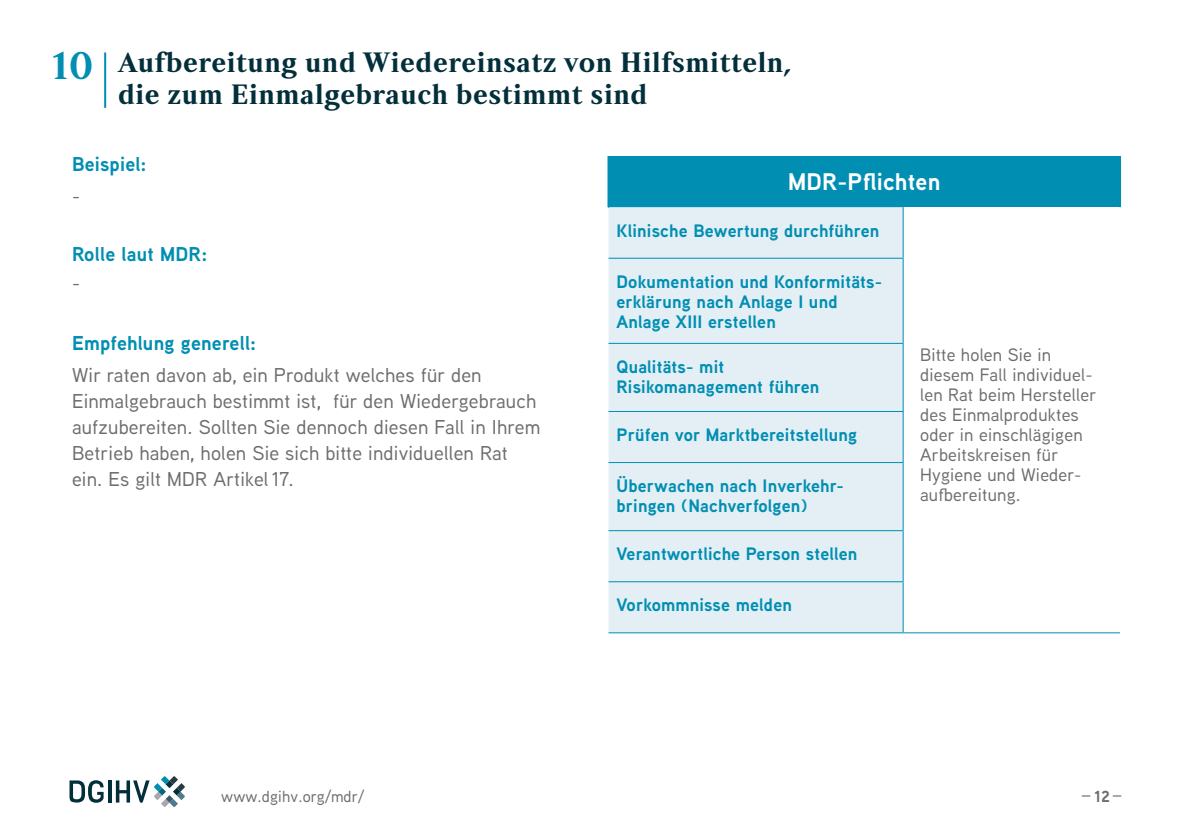
<style>
.page{position:relative;width:1191px;height:840px;background:#fff}
.page>*{position:absolute;margin:0;border:0;box-sizing:border-box;transform-origin:0 0}
.t1{font:700 40px "Strato Pro";color:#008eb2}
.t2{font:700 28px/32px "Strato Pro";letter-spacing:.02em;color:#032f3a}
.t3{font:700 24px "Aaux Next";letter-spacing:.01em;color:#fff}
.t4{font:500 20px/26px "Aaux Next";letter-spacing:.01em;color:#6c6d70}
.t5{font:700 20px "Aaux Next";letter-spacing:.01em;color:#008eb2}
.t6{font:700 18px/20px "Aaux Next";letter-spacing:.01em;color:#008eb2}
.t7{font:500 18px/20px "Aaux Next";letter-spacing:.01em;color:#6c6d70}
.t8{font:500 16px "Aaux Next";letter-spacing:.01em;color:#6c6d70}
.t9{font:700 16px "Aaux Next";color:#6c6d70}
</style>
<div class="page">
<svg style="left:69px;top:780px;width:35px;height:22px"></svg>
<hr style="left:108px;top:780px;width:3px;height:22px;background:#032f3a">
<svg style="left:116px;top:776px;width:69px;height:30px"></svg>
<div style="left:608px;top:156px;width:512px;height:51px;background:#008eb2"></div>
<div style="left:608px;top:207px;width:294px;height:425px;background:#e3eff5"></div>
<hr style="left:607px;top:156px;width:2px;height:51px;background:#008eb2">
<hr style="left:1119px;top:156px;width:2px;height:51px;background:#008eb2">
<hr style="left:902px;top:207px;width:1px;height:50px;background:#008eb2">
<hr style="left:608px;top:257px;width:295px;height:1px;background:#008eb2">
<hr style="left:902px;top:258px;width:1px;height:84px;background:#008eb2">
<hr style="left:608px;top:342px;width:295px;height:1px;background:#008eb2">
<hr style="left:902px;top:343px;width:1px;height:68px;background:#008eb2">
<hr style="left:608px;top:411px;width:295px;height:1px;background:#008eb2">
<hr style="left:902px;top:412px;width:1px;height:50px;background:#008eb2">
<hr style="left:608px;top:462px;width:295px;height:1px;background:#008eb2">
<hr style="left:902px;top:463px;width:1px;height:67px;background:#008eb2">
<hr style="left:608px;top:530px;width:295px;height:1px;background:#008eb2">
<hr style="left:902px;top:531px;width:1px;height:50px;background:#008eb2">
<hr style="left:608px;top:581px;width:295px;height:1px;background:#008eb2">
<hr style="left:902px;top:582px;width:1px;height:50px;background:#008eb2">
<hr style="left:608px;top:632px;width:295px;height:1px;background:#008eb2">
<hr style="left:903px;top:632px;width:217px;height:1px;background:#008eb2">
<hr style="left:104px;top:52px;width:2px;height:56px;background:#008eb2">
<h1 class="t1" style="left:52px;top:40px;width:43px">10</h1>
<h2 class="t2" style="left:118px;top:46px;width:675px">Aufbereitung und Wiedereinsatz von Hilfsmitteln, die zum Einmalgebrauch bestimmt sind</h2>
<p class="t5" style="left:72px;top:150px;width:76px">Beispiel:</p>
<p class="t4" style="left:72px;top:182px;width:10px">-</p>
<p class="t5" style="left:72px;top:240px;width:137px">Rolle laut MDR:</p>
<p class="t4" style="left:72px;top:269px;width:10px">-</p>
<p class="t5" style="left:72px;top:329px;width:186px">Empfehlung generell:</p>
<p class="t4" style="left:72px;top:361px;width:470px">Wir raten davon ab, ein Produkt welches für den Einmalgebrauch bestimmt ist, für den Wiedergebrauch aufzubereiten. Sollten Sie dennoch diesen Fall in Ihrem Betrieb haben, holen Sie sich bitte individuellen Rat ein. Es gilt MDR Artikel 17.</p>
<h3 class="t3" style="left:788px;top:164px;width:154px">MDR-Pflichten</h3>
<p class="t6" style="left:616px;top:220px;width:264px">Klinische Bewertung durchführen</p>
<p class="t6" style="left:616px;top:271px;width:267px">Dokumentation und Konformitäts&shy;erklärung nach Anlage I und<br>Anlage XIII erstellen</p>
<p class="t6" style="left:616px;top:356px;width:204px">Qualitäts- mit<br>Risikomanagement führen</p>
<p class="t6" style="left:616px;top:424px;width:242px">Prüfen vor Marktbereitstellung</p>
<p class="t6" style="left:616px;top:475px;width:229px">Überwachen nach Inverkehr&shy;bringen (Nachverfolgen)</p>
<p class="t6" style="left:616px;top:543px;width:242px">Verantwortliche Person stellen</p>
<p class="t6" style="left:616px;top:594px;width:177px">Vorkommnisse melden</p>
<p class="t7" style="left:920px;top:343px;width:178px">Bitte holen Sie in diesem Fall individuel&shy;len Rat beim Hersteller des Einmalproduktes oder in einschlägigen<br>Arbeitskreisen für<br>Hygiene und Wieder&shy;aufbereitung.</p>
<p class="t8" style="left:221px;top:784px;width:145px">www.dgihv.org/mdr/</p>
<p class="t9" style="left:1094px;top:784px;width:17px">12</p>
</div>
